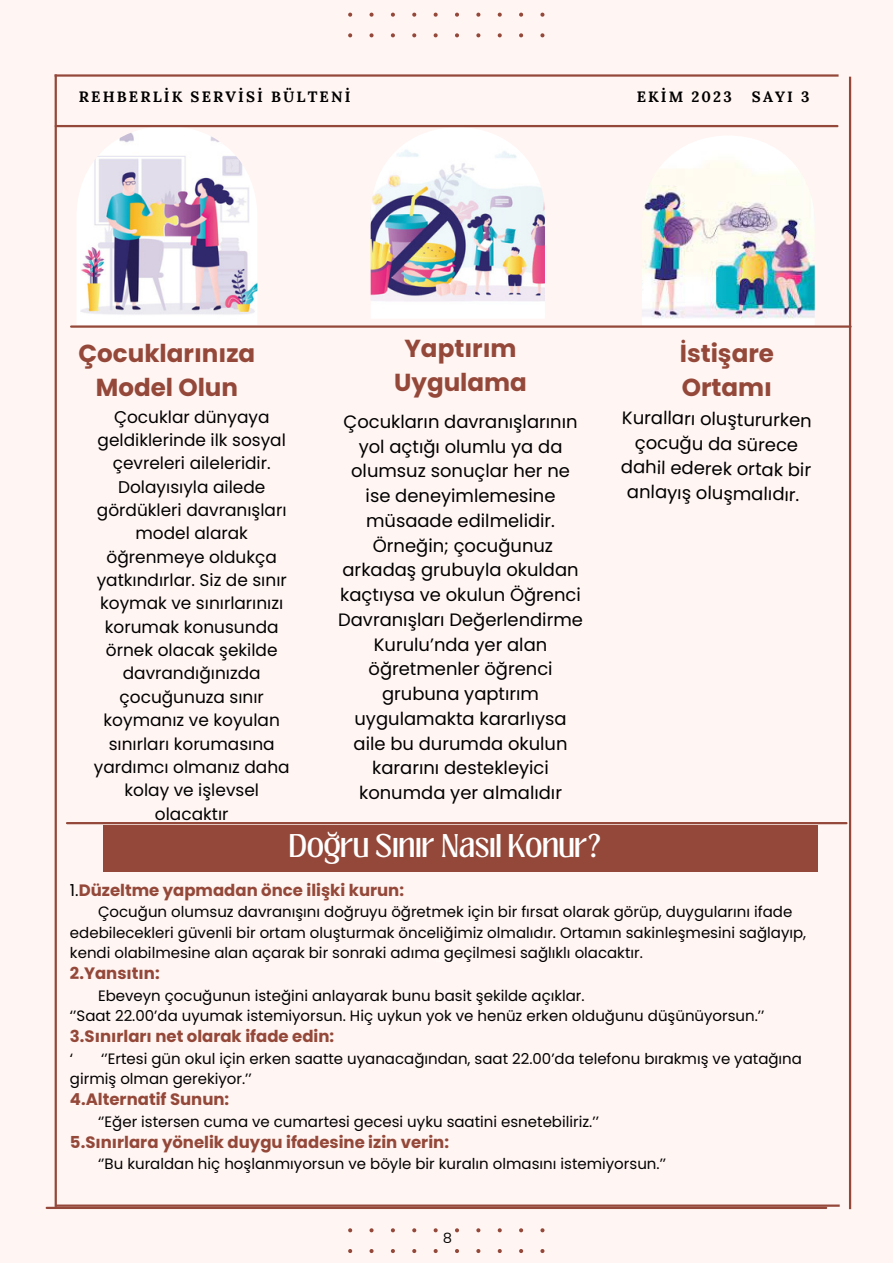
<style>
.page{position:relative;width:893px;height:1264px;background:#fff}
.page>*{position:absolute;margin:0;border:0;box-sizing:border-box;transform-origin:0 0}
.t1{font:25.2px "Loubag";color:#fff}
.t2{font:700 24.6px/33.8px "Poppins";color:#944839;text-align:center}
.t3{font:18px/24.8px "Poppins";color:#000;text-align:center}
.t4{font:16.95px/23.4px "Poppins";color:#000;text-align:center}
.t5{font:700 16.5px "Poppins";color:#944839}
.t6{font:15px/20.2px "Poppins";color:#000}
.t7{font:700 15px "Lora";letter-spacing:.14em;color:#000}
.t8{font:14.55px "Nunito";color:#000001}
.s1{font-weight:400;color:#000}
</style>
<div class="page">
<div style="left:0;top:0;width:892px;height:1262px;background:#fff5f2"></div>
<div style="left:103px;top:825px;width:714px;height:46px;background:#944839"></div>
<img style="left:76px;top:127px;width:181px;height:198px">
<img style="left:370px;top:127px;width:175px;height:191px">
<img style="left:642px;top:136px;width:172px;height:189px">
<hr style="left:71px;top:325px;width:779px;height:3px;background:#944839">
<hr style="left:67px;top:822px;width:779px;height:2px;background:#944839">
<hr style="left:47px;top:1206px;width:779px;height:2px;background:#944839">
<hr style="left:56px;top:1204px;width:783px;height:2px;background:#944839">
<hr style="left:56px;top:125px;width:781px;height:2px;background:#944839">
<hr style="left:848px;top:77px;width:3px;height:1132px;background:#944839">
<hr style="left:55px;top:74px;width:2px;height:1132px;background:#944839">
<hr style="left:55px;top:74px;width:783px;height:3px;background:#944839">
<svg style="left:348px;top:12px;width:196px;height:25px"></svg>
<svg style="left:348px;top:1228px;width:196px;height:25px"></svg>
<p class="t7" style="left:79px;top:84px;width:273px">REHBERLİK SERVİSİ BÜLTENİ</p>
<p class="t7" style="left:636px;top:84px;width:96px">EKİM 2023</p>
<p class="t7" style="left:752px;top:84px;width:59px">SAYI 3</p>
<h2 class="t2" style="left:679px;top:337px;width:96px;text-align:left">İstişare<br>Ortamı</h2>
<h2 class="t2" style="left:79px;top:337px;width:178px">Çocuklarınıza<br>Model Olun</h2>
<h2 class="t2" style="left:394px;top:332px;width:134px">Yaptırım<br>Uygulama</h2>
<p class="t3" style="left:338px;top:409px;width:246px">Çocukların davranışlarının yol açtığı olumlu ya da olumsuz sonuçlar her ne ise deneyimlemesine müsaade edilmelidir.<br>Örneğin; çocuğunuz arkadaş grubuyla okuldan kaçtıysa ve okulun Öğrenci<br>Davranışları Değerlendirme<br>Kurulu’nda yer alan öğretmenler öğrenci grubuna yaptırım uygulamakta kararlıysa aile bu durumda okulun kararını destekleyici konumda yer almalıdır</p>
<p class="t3" style="left:622px;top:405px;width:192px;rotate:1deg">Kuralları oluştururken çocuğu da sürece dahil ederek ortak bir anlayış oluşmalıdır.</p>
<p class="t4" style="left:94px;top:405px;width:197px">Çocuklar dünyaya geldiklerinde ilk sosyal çevreleri aileleridir.<br>Dolayısıyla ailede gördükleri davranışları model alarak öğrenmeye oldukça yatkındırlar. Siz de sınır koymak ve sınırlarınızı korumak konusunda örnek olacak şekilde davrandığınızda çocuğunuza sınır koymanız ve koyulan sınırları korumasına yardımcı olmanız daha kolay ve işlevsel olacaktır</p>
<h1 class="t1" style="left:289px;top:826px;width:313px">Doğru Sınır Nasıl Konur?</h1>
<p class="t5" style="left:70px;top:880px;width:335px"><span class="s1">1.</span>Düzeltme yapmadan önce ilişki kurun:</p>
<p class="t6" style="left:70px;top:902px;width:737px;text-indent:28px">Çocuğun olumsuz davranışını doğruyu öğretmek için bir fırsat olarak görüp, duygularını ifade edebilecekleri güvenli bir ortam oluşturmak önceliğimiz olmalıdır. Ortamın sakinleşmesini sağlayıp, kendi olabilmesine alan açarak bir sonraki adıma geçilmesi sağlıklı olacaktır.</p>
<p class="t5" style="left:70px;top:963px;width:91px">2.Yansıtın:</p>
<p class="t6" style="left:70px;top:985px;width:696px;text-indent:28px">Ebeveyn çocuğunun isteğini anlayarak bunu basit şekilde açıklar.<br>‘’Saat 22.00’da uyumak istemiyorsun. Hiç uykun yok ve henüz erken olduğunu düşünüyorsun.’’</p>
<p class="t5" style="left:70px;top:1026px;width:266px">3.Sınırları net olarak ifade edin:</p>
<p class="t6" style="left:70px;top:1048px;width:5px">‘</p>
<p class="t6" style="left:70px;top:1048px;width:733px;text-indent:31px">‘’Ertesi gün okul için erken saatte uyanacağından, saat 22.00’da telefonu bırakmış ve yatağına girmiş olman gerekiyor.’’</p>
<p class="t5" style="left:70px;top:1089px;width:161px">4.Alternatif Sunun:</p>
<p class="t6" style="left:98px;top:1111px;width:502px">‘’Eğer istersen cuma ve cumartesi gecesi uyku saatini esnetebiliriz.’’</p>
<p class="t5" style="left:70px;top:1132px;width:380px">5.Sınırlara yönelik duygu ifadesine izin verin:</p>
<p class="t6" style="left:98px;top:1153px;width:569px">‘’Bu kuraldan hiç hoşlanmıyorsun ve böyle bir kuralın olmasını istemiyorsun.’’</p>
<p class="t8" style="left:443px;top:1227px;width:10px">8</p>
</div>
